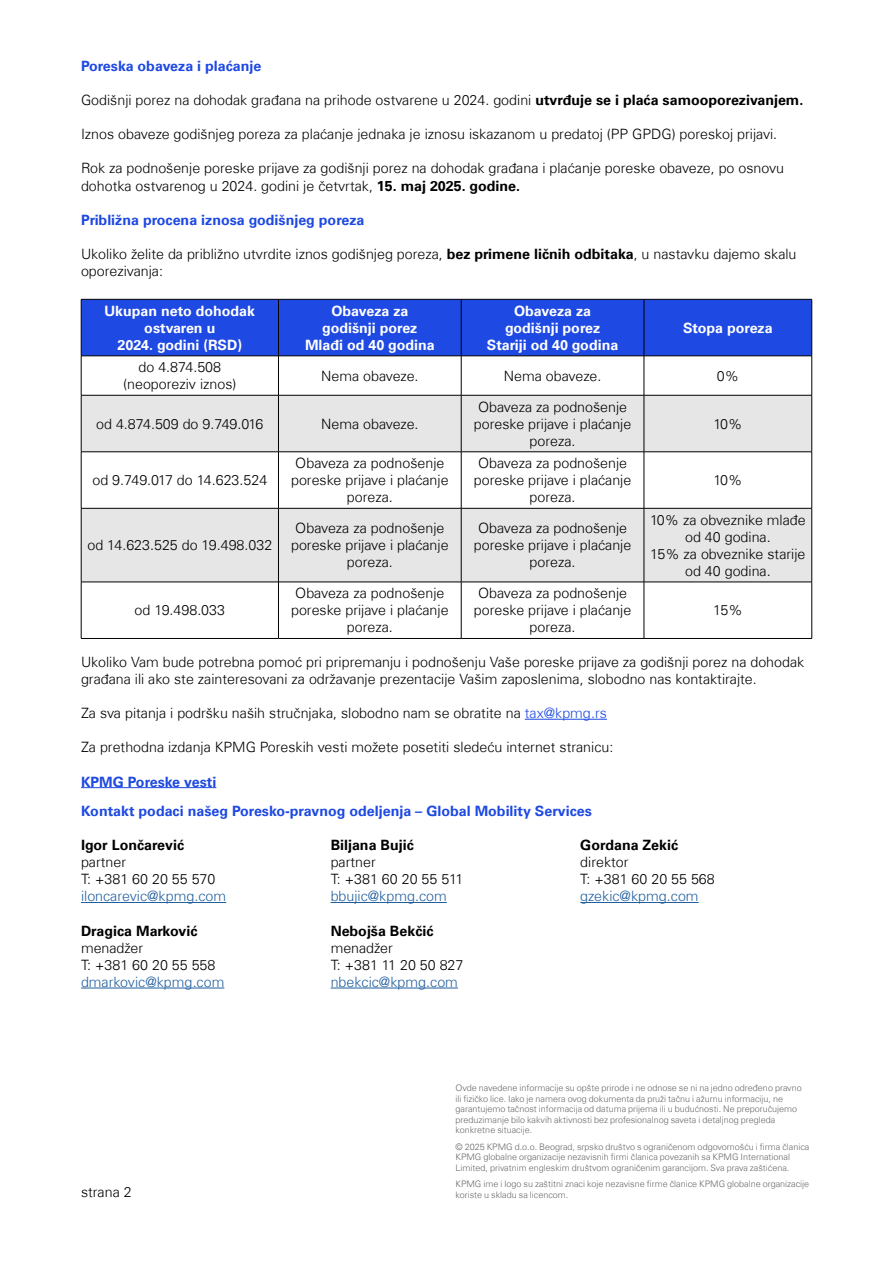
<style>
.page{position:relative;width:893px;height:1263px;background:#fff}
.page>*{position:absolute;margin:0;border:0;box-sizing:border-box;transform-origin:0 0}
.t1{font:300 14.25px/17.1px "Universfor KPMG";color:#000;text-align:center}
.t2{font:700 14.25px "Universfor KPMG";color:#1e49e2}
.t3{font:700 14.25px/17.1px "Universfor KPMG";color:#fff;text-align:center}
.t4{font:300 14.25px "Universfor KPMG";color:#215e9e}
.t5{font:700 14.25px "Universfor KPMG";color:#000}
.t6{font:300 9px/10.5px "Universfor KPMG";color:#666767}
.s1{font-weight:700}
.s2{color:#1e49e2}
</style>
<div class="page">
<hr style="left:525px;top:719px;width:82px;height:1px;background:#1e49e2">
<hr style="left:81px;top:787px;width:135px;height:1px;background:#1e49e2">
<div style="left:82px;top:300px;width:729px;height:56px;background:#1e49e2"></div>
<svg style="left:82px;top:396px;width:729px;height:186px;fill:#e6e6e6"></svg>
<hr style="left:81px;top:299px;width:197px;height:1px;background:#000">
<hr style="left:81px;top:299px;width:1px;height:57px;background:#000">
<hr style="left:278px;top:299px;width:183px;height:1px;background:#000">
<hr style="left:278px;top:299px;width:1px;height:57px;background:#000">
<hr style="left:461px;top:299px;width:183px;height:1px;background:#000">
<hr style="left:461px;top:299px;width:1px;height:57px;background:#000">
<hr style="left:644px;top:299px;width:168px;height:1px;background:#000">
<hr style="left:644px;top:299px;width:1px;height:57px;background:#000">
<hr style="left:811px;top:299px;width:1px;height:57px;background:#000">
<hr style="left:81px;top:356px;width:197px;height:1px;background:#000">
<hr style="left:81px;top:356px;width:1px;height:39px;background:#000">
<hr style="left:278px;top:356px;width:183px;height:1px;background:#000">
<hr style="left:278px;top:356px;width:1px;height:39px;background:#000">
<hr style="left:461px;top:356px;width:183px;height:1px;background:#000">
<hr style="left:461px;top:356px;width:1px;height:39px;background:#000">
<hr style="left:644px;top:356px;width:168px;height:1px;background:#000">
<hr style="left:644px;top:356px;width:1px;height:39px;background:#000">
<hr style="left:811px;top:356px;width:1px;height:39px;background:#000">
<hr style="left:81px;top:395px;width:197px;height:1px;background:#000">
<hr style="left:81px;top:395px;width:1px;height:57px;background:#000">
<hr style="left:278px;top:395px;width:183px;height:1px;background:#000">
<hr style="left:278px;top:395px;width:1px;height:57px;background:#000">
<hr style="left:461px;top:395px;width:183px;height:1px;background:#000">
<hr style="left:461px;top:395px;width:1px;height:57px;background:#000">
<hr style="left:644px;top:395px;width:168px;height:1px;background:#000">
<hr style="left:644px;top:395px;width:1px;height:57px;background:#000">
<hr style="left:811px;top:395px;width:1px;height:57px;background:#000">
<hr style="left:81px;top:451px;width:197px;height:1px;background:#000">
<hr style="left:81px;top:452px;width:1px;height:56px;background:#000">
<hr style="left:278px;top:451px;width:183px;height:1px;background:#000">
<hr style="left:278px;top:452px;width:1px;height:56px;background:#000">
<hr style="left:461px;top:451px;width:183px;height:1px;background:#000">
<hr style="left:461px;top:452px;width:1px;height:56px;background:#000">
<hr style="left:644px;top:451px;width:168px;height:1px;background:#000">
<hr style="left:644px;top:452px;width:1px;height:56px;background:#000">
<hr style="left:811px;top:452px;width:1px;height:56px;background:#000">
<hr style="left:81px;top:508px;width:197px;height:1px;background:#000">
<hr style="left:81px;top:508px;width:1px;height:74px;background:#000">
<hr style="left:278px;top:508px;width:183px;height:1px;background:#000">
<hr style="left:278px;top:508px;width:1px;height:74px;background:#000">
<hr style="left:461px;top:508px;width:183px;height:1px;background:#000">
<hr style="left:461px;top:508px;width:1px;height:74px;background:#000">
<hr style="left:644px;top:508px;width:168px;height:1px;background:#000">
<hr style="left:644px;top:508px;width:1px;height:74px;background:#000">
<hr style="left:811px;top:508px;width:1px;height:74px;background:#000">
<hr style="left:81px;top:582px;width:197px;height:1px;background:#000">
<hr style="left:81px;top:582px;width:1px;height:56px;background:#000">
<hr style="left:278px;top:582px;width:183px;height:1px;background:#000">
<hr style="left:278px;top:582px;width:1px;height:56px;background:#000">
<hr style="left:461px;top:582px;width:183px;height:1px;background:#000">
<hr style="left:461px;top:582px;width:1px;height:56px;background:#000">
<hr style="left:644px;top:582px;width:168px;height:1px;background:#000">
<hr style="left:644px;top:582px;width:1px;height:56px;background:#000">
<hr style="left:811px;top:582px;width:1px;height:56px;background:#000">
<hr style="left:81px;top:638px;width:197px;height:1px;background:#000">
<hr style="left:278px;top:638px;width:183px;height:1px;background:#000">
<hr style="left:461px;top:638px;width:183px;height:1px;background:#000">
<hr style="left:644px;top:638px;width:168px;height:1px;background:#000">
<hr style="left:81px;top:902px;width:145px;height:1px;background:#215e9e">
<hr style="left:81px;top:988px;width:143px;height:1px;background:#215e9e">
<hr style="left:331px;top:902px;width:116px;height:1px;background:#215e9e">
<hr style="left:331px;top:988px;width:127px;height:1px;background:#215e9e">
<hr style="left:580px;top:902px;width:119px;height:1px;background:#215e9e">
<p class="t2" style="left:81px;top:57px;width:182px">Poreska obaveza i plaćanje</p>
<p class="t1" style="left:81px;top:91px;width:724px">Godišnji porez na dohodak građana na prihode ostvarene u 2024. godini <span class="s1">utvrđuje se i plaća samooporezivanjem.</span></p>
<p class="t1" style="left:81px;top:126px;width:698px">Iznos obaveze godišnjeg poreza za plaćanje jednaka je iznosu iskazanom u predatoj (PP GPDG) poreskoj prijavi.</p>
<p class="t1" style="left:81px;top:160px;width:705px;text-align:left">Rok za podnošenje poreske prijave za godišnji porez na dohodak građana i plaćanje poreske obaveze, po osnovu dohotka ostvarenog u 2024. godini je četvrtak, <span class="s1">15. maj 2025. godine.</span></p>
<p class="t2" style="left:81px;top:211px;width:285px">Približna procena iznosa godišnjeg poreza</p>
<p class="t1" style="left:81px;top:245px;width:717px;text-align:left">Ukoliko želite da približno utvrdite iznos godišnjeg poreza, <span class="s1">bez primene ličnih odbitaka</span>, u nastavku dajemo skalu oporezivanja:</p>
<p class="t3" style="left:105px;top:302px;width:152px">Ukupan neto dohodak ostvaren u<br>2024. godini (RSD)</p>
<p class="t3" style="left:305px;top:302px;width:131px">Obaveza za godišnji porez<br>Mlađi od 40 godina</p>
<p class="t3" style="left:487px;top:302px;width:133px">Obaveza za godišnji porez<br>Stariji od 40 godina</p>
<p class="t3" style="left:683px;top:319px;width:91px">Stopa poreza</p>
<p class="t1" style="left:123px;top:358px;width:115px">do 4.874.508 (neoporeziv iznos)</p>
<p class="t1" style="left:321px;top:367px;width:99px">Nema obaveze.</p>
<p class="t1" style="left:504px;top:367px;width:99px">Nema obaveze.</p>
<p class="t1" style="left:717px;top:367px;width:24px">0%</p>
<p class="t1" style="left:96px;top:415px;width:169px">od 4.874.509 do 9.749.016</p>
<p class="t1" style="left:321px;top:415px;width:99px">Nema obaveze.</p>
<p class="t1" style="left:474px;top:398px;width:159px">Obaveza za podnošenje poreske prijave i plaćanje poreza.</p>
<p class="t1" style="left:713px;top:415px;width:31px">10%</p>
<p class="t1" style="left:92px;top:472px;width:176px">od 9.749.017 do 14.623.524</p>
<p class="t1" style="left:87px;top:537px;width:186px">od 14.623.525 do 19.498.032</p>
<p class="t1" style="left:135px;top:602px;width:92px">od 19.498.033</p>
<p class="t1" style="left:291px;top:454px;width:159px">Obaveza za podnošenje poreske prijave i plaćanje poreza.</p>
<p class="t1" style="left:474px;top:454px;width:159px">Obaveza za podnošenje poreske prijave i plaćanje poreza.</p>
<p class="t1" style="left:713px;top:472px;width:31px">10%</p>
<p class="t1" style="left:291px;top:519px;width:159px">Obaveza za podnošenje poreske prijave i plaćanje poreza.</p>
<p class="t1" style="left:474px;top:519px;width:159px">Obaveza za podnošenje poreske prijave i plaćanje poreza.</p>
<p class="t1" style="left:650px;top:511px;width:157px">10% za obveznike mlađe od 40 godina.<br>15% za obveznike starije od 40 godina.</p>
<p class="t1" style="left:291px;top:585px;width:159px">Obaveza za podnošenje poreske prijave i plaćanje poreza.</p>
<p class="t1" style="left:474px;top:585px;width:159px">Obaveza za podnošenje poreske prijave i plaćanje poreza.</p>
<p class="t1" style="left:713px;top:602px;width:31px">15%</p>
<p class="t1" style="left:81px;top:653px;width:725px;text-align:left">Ukoliko Vam bude potrebna pomoć pri pripremanju i podnošenju Vaše poreske prijave za godišnji porez na dohodak građana ili ako ste zainteresovani za održavanje prezentacije Vašim zaposlenima, slobodno nas kontaktirajte.</p>
<p class="t1" style="left:81px;top:704px;width:527px">Za sva pitanja i podršku naših stručnjaka, slobodno nam se obratite na <span class="s2">tax@kpmg.rs</span></p>
<p class="t1" style="left:81px;top:739px;width:534px">Za prethodna izdanja KPMG Poreskih vesti možete posetiti sledeću internet stranicu:</p>
<p class="t2" style="left:81px;top:773px;width:137px">KPMG Poreske vesti</p>
<p class="t2" style="left:81px;top:802px;width:512px">Kontakt podaci našeg Poresko-pravnog odeljenja – Global Mobility Services</p>
<p class="t5" style="left:81px;top:837px;width:105px">Igor Lončarević</p>
<p class="t1" style="left:81px;top:853px;width:136px;text-align:left">partner<br>T: +381 60 20 55 570</p>
<p class="t4" style="left:81px;top:888px;width:147px">iloncarevic@kpmg.com</p>
<p class="t5" style="left:81px;top:922px;width:118px">Dragica Marković</p>
<p class="t1" style="left:81px;top:939px;width:136px;text-align:left">menadžer<br>T: +381 60 20 55 558</p>
<p class="t4" style="left:81px;top:973px;width:145px">dmarkovic@kpmg.com</p>
<p class="t1" style="left:81px;top:1183px;width:52px">strana 2</p>
<p class="t5" style="left:331px;top:837px;width:85px">Biljana Bujić</p>
<p class="t1" style="left:331px;top:853px;width:134px;text-align:left">partner<br>T: +381 60 20 55 511</p>
<p class="t4" style="left:331px;top:888px;width:118px">bbujic@kpmg.com</p>
<p class="t5" style="left:331px;top:922px;width:104px">Nebojša Bekčić</p>
<p class="t1" style="left:331px;top:939px;width:134px;text-align:left">menadžer<br>T: +381 11 20 50 827</p>
<p class="t4" style="left:331px;top:973px;width:129px">nbekcic@kpmg.com</p>
<p class="t5" style="left:580px;top:837px;width:99px">Gordana Zekić</p>
<p class="t1" style="left:580px;top:853px;width:136px;text-align:left">direktor<br>T: +381 60 20 55 568</p>
<p class="t4" style="left:580px;top:888px;width:120px">gzekic@kpmg.com</p>
<p class="t6" style="left:455px;top:1083px;width:348px">Ovde navedene informacije su opšte prirode i ne odnose se ni na jedno određeno pravno ili fizičko lice. Iako je namera ovog dokumenta da pruži tačnu i ažurnu informaciju, ne garantujemo tačnost informacija od datuma prijema ili u budućnosti. Ne preporučujemo preduzimanje bilo kakvih aktivnosti bez profesionalnog saveta i detaljnog pregleda konkretne situacije.</p>
<p class="t6" style="left:455px;top:1141px;width:355px">© 2025 KPMG d.o.o. Beograd, srpsko društvo s ograničenom odgovornošću i firma članica<br>KPMG globalne organizacije nezavisnih firmi članica povezanih sa KPMG International<br>Limited, privatnim engleskim društvom ograničenim garancijom. Sva prava zaštićena.</p>
<p class="t6" style="left:455px;top:1179px;width:355px">KPMG ime i logo su zaštitni znaci koje nezavisne firme članice KPMG globalne organizacije koriste u skladu sa licencom.</p>
</div>
